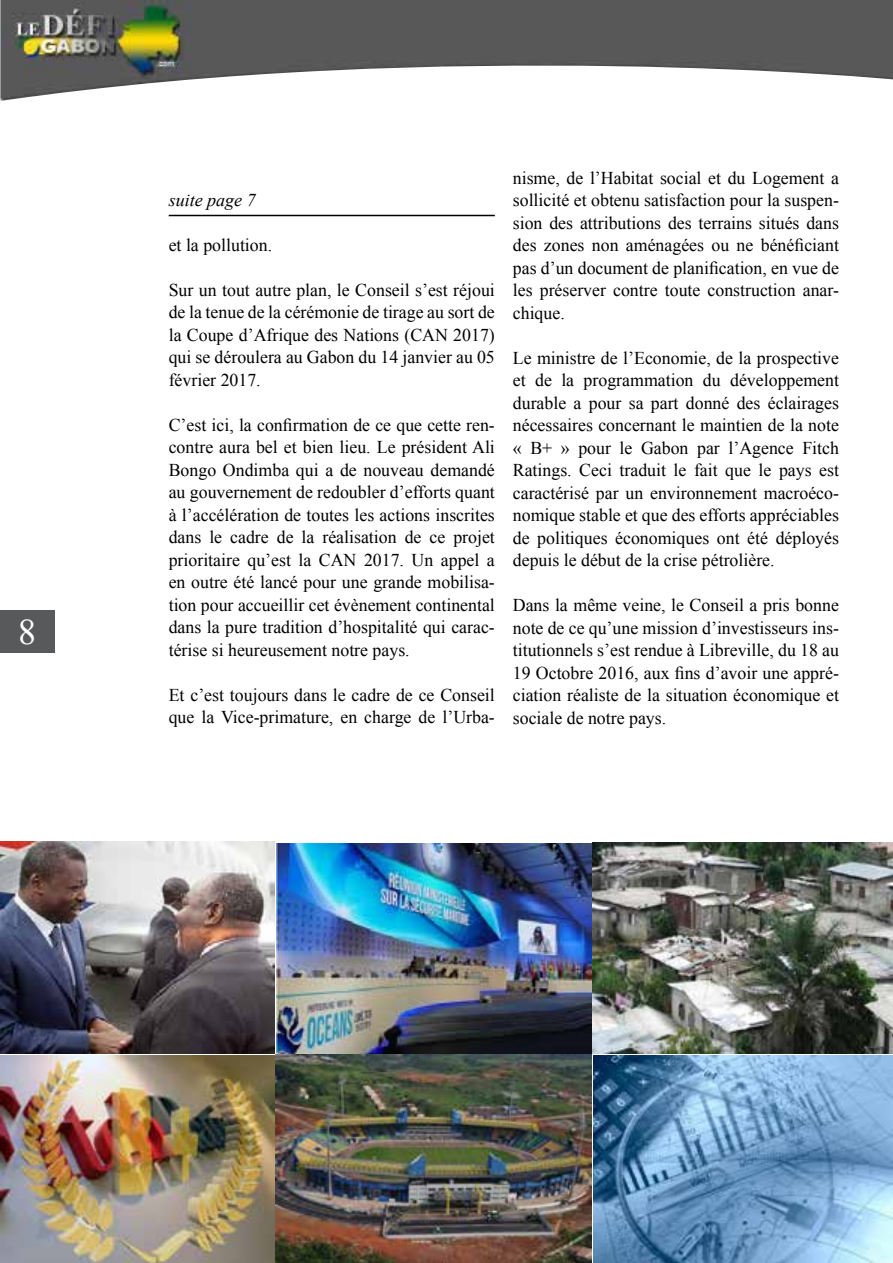
<style>
.page{position:relative;width:893px;height:1263px;background:#fff}
.page>*{position:absolute;margin:0;border:0;box-sizing:border-box;transform-origin:0 0}
.t1{font:36px "Times New Roman";color:#fff}
.t2{font:18px/22.5px "Times New Roman";color:#000;text-align:justify}
.t3{font:italic 18px "Times New Roman";color:#000}
</style>
<div class="page">
<div style="left:0;top:610px;width:54px;height:43px;background:#58595b"></div>
<img style="left:0;top:0;width:893px;height:101px">
<hr style="left:169px;top:215px;width:326px;height:1px;background:#000">
<img style="left:0;top:1055px;width:591px;height:208px">
<img style="left:0;top:842px;width:893px;height:212px">
<img style="left:594px;top:1055px;width:299px;height:208px">
<h1 class="t1" style="left:18px;top:606px;width:19px">8</h1>
<p class="t3" style="left:169px;top:187px;width:88px">suite page 7</p>
<p class="t2" style="left:169px;top:233px;width:105px">et la pollution.</p>
<p class="t2" style="left:169px;top:278px;width:328px">Sur un tout autre plan, le Conseil s’est réjoui de la tenue de la cérémonie de tirage au sort de la Coupe d’Afrique des Nations (CAN 2017) qui se déroulera au Gabon du 14 janvier au 05 février 2017.</p>
<p class="t2" style="left:169px;top:413px;width:328px">C’est ici, la confirmation de ce que cette ren&shy;contre aura bel et bien lieu. Le président Ali Bongo Ondimba qui a de nouveau demandé au gouvernement de redoubler d’efforts quant à l’accélération de toutes les actions inscrites dans le cadre de la réalisation de ce projet prioritaire qu’est la CAN 2017. Un appel a en outre été lancé pour une grande mobilisa&shy;tion pour accueillir cet évènement continental dans la pure tradition d’hospitalité qui carac&shy;térise si heureusement notre pays.</p>
<p class="t2" style="left:169px;top:683px;width:328px">Et c’est toujours dans le cadre de ce Conseil que la Vice-primature, en charge de l’Urba-</p>
<p class="t2" style="left:513px;top:166px;width:328px">nisme, de l’Habitat social et du Logement a sollicité et obtenu satisfaction pour la suspen&shy;sion des attributions des terrains situés dans des zones non aménagées ou ne bénéficiant pas d’un document de planification, en vue de les préserver contre toute construction anar&shy;chique.</p>
<p class="t2" style="left:513px;top:346px;width:328px">Le ministre de l’Economie, de la prospective et de la programmation du développement durable a pour sa part donné des éclairages nécessaires concernant le maintien de la note « B+ » pour le Gabon par l’Agence Fitch Ratings. Ceci traduit le fait que le pays est caractérisé par un environnement macroéco&shy;nomique stable et que des efforts appréciables de politiques économiques ont été déployés depuis le début de la crise pétrolière.</p>
<p class="t2" style="left:513px;top:593px;width:328px">Dans la même veine, le Conseil a pris bonne note de ce qu’une mission d’investisseurs ins&shy;titutionnels s’est rendue à Libreville, du 18 au 19 Octobre 2016, aux fins d’avoir une appré&shy;ciation réaliste de la situation économique et sociale de notre pays.</p>
</div>
